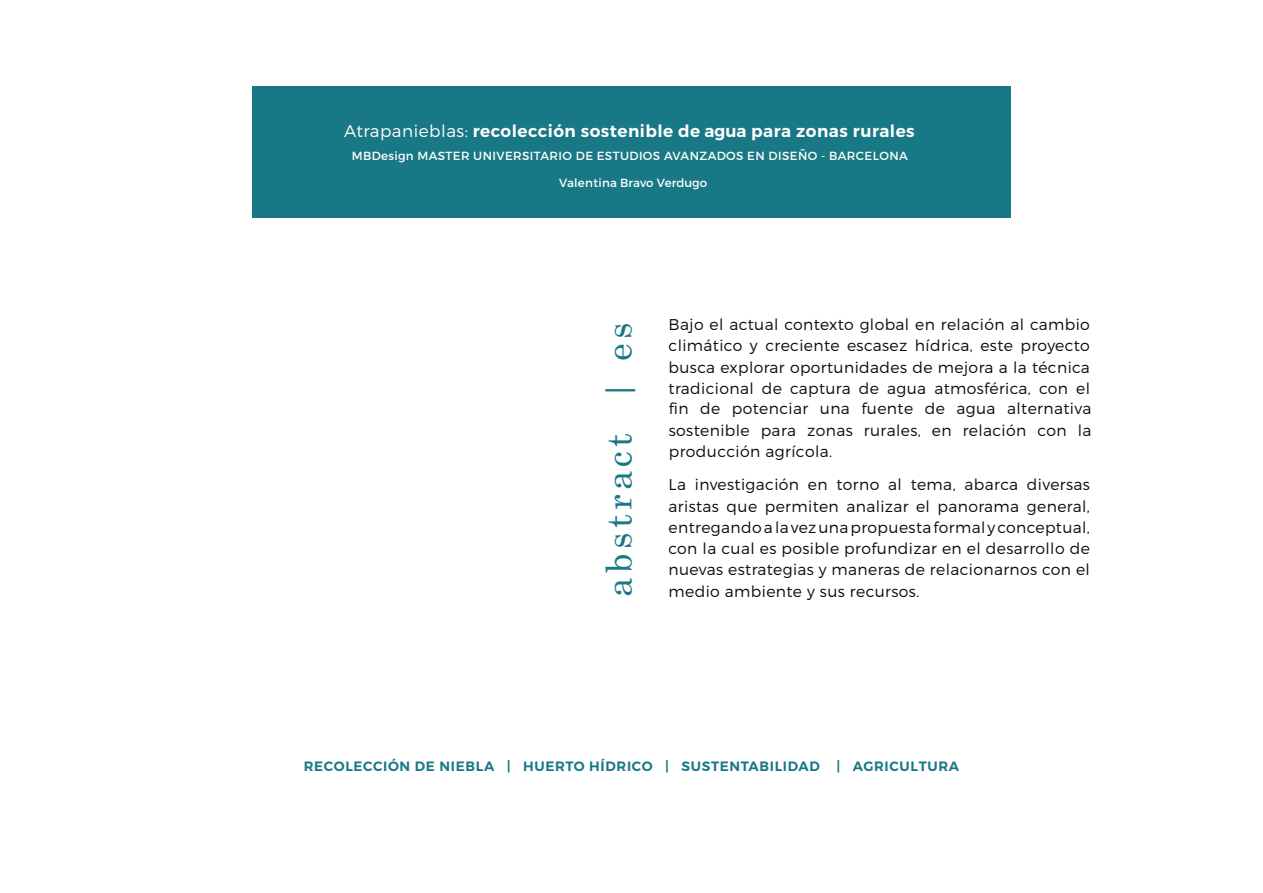
<style>
.page{position:relative;width:1263px;height:893px;background:#fff}
.page>*{position:absolute;margin:0;border:0;box-sizing:border-box;transform-origin:0 0}
.t1{font:35.4px "Century Schoolbook";letter-spacing:.12em;color:#197885}
.t2{font:600 16.95px "Montserrat";letter-spacing:.03em;color:#fff}
.t3{font:300 15.6px/21.3px "Montserrat";letter-spacing:.025em;color:#0b090c;text-align:justify}
.t4{font:600 13.5px "Montserrat";letter-spacing:.05em;color:#197885}
.t5{font:11.85px "Montserrat";letter-spacing:.035em;color:#fff}
.t6{font:11.85px "Montserrat";color:#fff}
.s1{font-weight:300}
</style>
<div class="page">
<div style="left:252px;top:87px;width:758px;height:131px;background:#197885"></div>
<p class="t2" style="left:344px;top:120px;width:572px"><span class="s1">Atrapanieblas:</span> recolección sostenible de agua para zonas rurales</p>
<p class="t5" style="left:352px;top:148px;width:557px">MBDesign MASTER UNIVERSITARIO DE ESTUDIOS AVANZADOS EN DISEÑO - BARCELONA</p>
<p class="t6" style="left:559px;top:175px;width:150px">Valentina Bravo Verdugo</p>
<h1 class="t1" style="left:589px;top:597px;width:275px;rotate:-90deg">abstract | es</h1>
<p class="t3" style="left:668px;top:314px;width:423px">Bajo el actual contexto global en relación al cambio climático y creciente escasez hídrica, este proyecto busca explorar oportunidades de mejora a la técnica tradicional de captura de agua atmosférica, con el</p>
<p class="t3" style="left:669px;top:398px;width:424px">fin de potenciar una fuente de agua alternativa sostenible para zonas rurales, en relación con la producción agrícola.</p>
<p class="t3" style="left:668px;top:474px;width:423px">La investigación en torno al tema, abarca diversas aristas que permiten analizar el panorama general, entregandoalavezunapropuestaformalyconceptual, con la cual es posible profundizar en el desarrollo de nuevas estrategias y maneras de relacionarnos con el</p>
<p class="t3" style="left:668px;top:580px;width:252px">medio ambiente y sus recursos.</p>
<p class="t4" style="left:304px;top:758px;width:657px">RECOLECCIÓN DE NIEBLA | HUERTO HÍDRICO | SUSTENTABILIDAD | AGRICULTURA</p>
</div>
